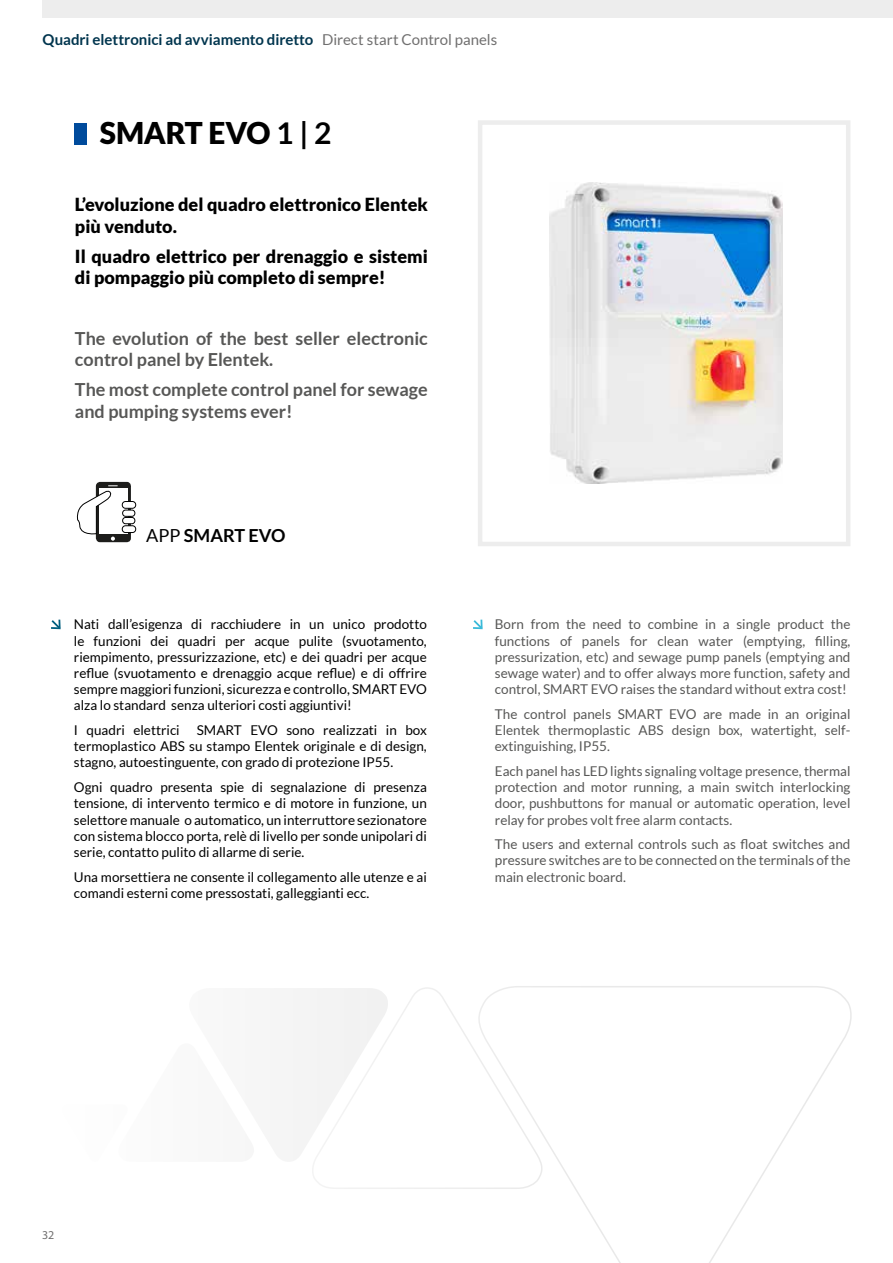
<style>
.page{position:relative;width:893px;height:1263px;background:#fff}
.page>*{position:absolute;margin:0;border:0;box-sizing:border-box;transform-origin:0 0}
.t1{font:900 30px "Lato";letter-spacing:-.01em;color:#000}
.t2{font:900 18px/21.6px "Lato";color:#000}
.t3{font:700 18px/21.6px "Lato";color:#575756}
.t4{font:700 18px "Lato";color:#000}
.t5{font:700 15px "Lato";letter-spacing:-.005em;color:#00354e}
.t6{font:13.5px/16.2px "Lato";color:#000;text-align:justify}
.t7{font:13.5px/16.2px "Lato";color:#575756;text-align:justify}
.t8{font:12px "Myriad Pro";color:#706f6f}
.s1{font-weight:400;color:#706f6f}
.s2{font-weight:700}
.s3{font-weight:400}
</style>
<div class="page">
<div style="left:43px;top:0;width:850px;height:18px;background:#ededed"></div>
<div style="left:74px;top:123px;width:13px;height:21px;background:#004b9c"></div>
<img style="left:549px;top:183px;width:234px;height:301px">
<div style="left:478px;top:120px;width:372px;height:426px;border:4px solid #ededed"></div>
<svg style="left:51px;top:619px;width:10px;height:11px"></svg>
<svg style="left:473px;top:619px;width:10px;height:11px"></svg>
<svg style="left:76px;top:481px;width:61px;height:62px"></svg>
<div style="left:123px;top:510px;width:12px;height:6px;background:#fff;border-radius:3px"></div>
<div style="left:122px;top:510px;width:13px;height:7px;border:1px solid #000100;border-radius:3px"></div>
<div style="left:123px;top:517px;width:12px;height:7px;background:#fff;border-radius:3px"></div>
<div style="left:122px;top:517px;width:13px;height:7px;border:1px solid #000100;border-radius:3px"></div>
<div style="left:122px;top:501px;width:14px;height:7px;background:#fff;border-radius:3px"></div>
<div style="left:122px;top:501px;width:14px;height:8px;border:1px solid #000100;border-radius:3px"></div>
<div style="left:122px;top:526px;width:14px;height:6px;background:#fff;border-radius:3px"></div>
<div style="left:122px;top:525px;width:14px;height:8px;border:1px solid #000100;border-radius:3px"></div>
<div style="left:293px;top:988px;width:17px;height:172px;background:#f4f4f4"></div>
<svg style="left:310px;top:987px;width:164px;height:202px"></svg>
<svg style="left:474px;top:986px;width:378px;height:277px"></svg>
<p class="t5" style="left:43px;top:31px;width:456px">Quadri elettronici ad avviamento diretto <span class="s1">Direct start Control panels</span></p>
<h1 class="t1" style="left:100px;top:116px;width:233px">SMART EVO <span class="s2">1 | 2</span></h1>
<h2 class="t2" style="left:75px;top:193px;width:354px">L’evoluzione del quadro elettronico Elentek più venduto.</h2>
<h2 class="t2" style="left:75px;top:245px;width:354px">Il quadro elettrico per drenaggio e sistemi di pompaggio più completo di sempre!</h2>
<h2 class="t3" style="left:75px;top:327px;width:354px">The evolution of the best seller electronic control panel by Elentek.</h2>
<h2 class="t3" style="left:75px;top:379px;width:354px">The most complete control panel for sewage and pumping systems ever!</h2>
<h2 class="t4" style="left:146px;top:525px;width:141px"><span class="s3">APP</span> SMART EVO</h2>
<p class="t6" style="left:74px;top:616px;width:354px">Nati dall’esigenza di racchiudere in un unico prodotto le funzioni dei quadri per acque pulite (svuotamento, riempimento, pressurizzazione, etc) e dei quadri per acque reflue (svuotamento e drenaggio acque reflue) e di offrire sempre maggiori funzioni, sicurezza e controllo, SMART EVO alza lo standard senza ulteriori costi aggiuntivi!</p>
<p class="t6" style="left:74px;top:722px;width:107px">I quadri elettrici</p>
<p class="t6" style="left:74px;top:722px;width:354px;text-indent:123px">SMART EVO sono realizzati in box termoplastico ABS su stampo Elentek originale e di design, stagno, autoestinguente, con grado di protezione IP55.</p>
<p class="t6" style="left:74px;top:779px;width:354px">Ogni quadro presenta spie di segnalazione di presenza tensione, di intervento termico e di motore in funzione, un selettore manuale o automatico, un interruttore sezionatore con sistema blocco porta, relè di livello per sonde unipolari di serie, contatto pulito di allarme di serie.</p>
<p class="t6" style="left:74px;top:868px;width:354px">Una morsettiera ne consente il collegamento alle utenze e ai comandi esterni come pressostati, galleggianti ecc.</p>
<p class="t7" style="left:495px;top:616px;width:357px">Born from the need to combine in a single product the functions of panels for clean water (emptying, filling, pressurization, etc) and sewage pump panels (emptying and sewage water) and to offer always more function, safety and control, SMART EVO raises the standard without extra cost!</p>
<p class="t7" style="left:495px;top:706px;width:357px">The control panels SMART EVO are made in an original Elentek thermoplastic ABS design box, watertight, self&shy;extinguishing, IP55.</p>
<p class="t7" style="left:495px;top:763px;width:357px">Each panel has LED lights signaling voltage presence, thermal protection and motor running, a main switch interlocking door, pushbuttons for manual or automatic operation, level relay for probes volt free alarm contacts.</p>
<p class="t7" style="left:495px;top:836px;width:357px">The users and external controls such as float switches and pressure switches are to be connected on the terminals of the main electronic board.</p>
<p class="t8" style="left:42px;top:1228px;width:14px">32</p>
</div>
